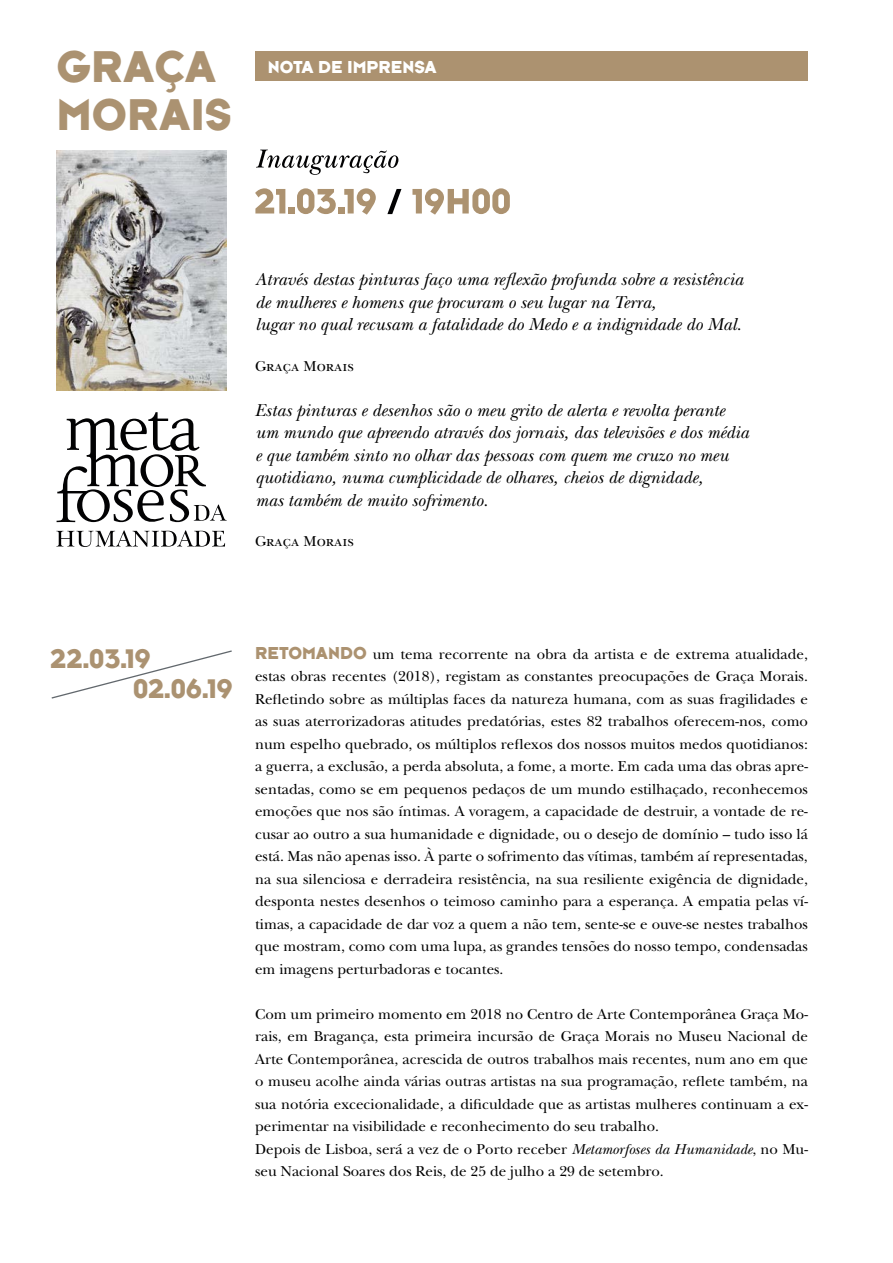
<style>
.page{position:relative;width:893px;height:1263px;background:#fff}
.page>*{position:absolute;margin:0;border:0;box-sizing:border-box;transform-origin:0 0}
.t1{font:46.2px/47.8px "Typeface Six";color:#ab9271}
.t2{font:28.05px/30.3px "Typeface Six";color:#ab9271}
.t3{font:italic 18px/22.5px "New Baskerville";color:#000}
.t4{font:18px "Typeface Six";color:#fff}
.t5{font:15px/22.5px "New Baskerville";color:#000;text-align:justify}
.t6{font:15px "New Baskerville SC";color:#000}
.s1{font-family:"Typeface Six";font-size:18px;color:#ac9270}
.s2{font-style:italic}
</style>
<div class="page">
<img style="left:57px;top:150px;width:170px;height:240px">
<svg style="left:51px;top:650px;width:181px;height:49px"></svg>
<svg style="left:56px;top:412px;width:171px;height:135px"></svg>
<svg style="left:256px;top:150px;width:142px;height:25px"></svg>
<svg style="left:255px;top:188px;width:30px;height:25px"></svg>
<div style="left:288px;top:207px;width:7px;height:6px;background:#ac9270"></div>
<svg style="left:297px;top:188px;width:79px;height:27px"></svg>
<svg style="left:387px;top:189px;width:14px;height:25px"></svg>
<svg style="left:412px;top:188px;width:98px;height:27px"></svg>
<div style="left:255px;top:51px;width:553px;height:29px;background:#ac9270"></div>
<h1 class="t1" style="left:57px;top:43px;width:177px">GRAÇA<br>MORAIS</h1>
<p class="t4" style="left:268px;top:56px;width:170px">NOTA DE IMPRENSA</p>
<p class="t3" style="left:255px;top:268px;width:489px">Através destas pinturas faço uma reflexão profunda sobre a resistência de mulheres e homens que procuram o seu lugar na Terra,<br>lugar no qual recusam a fatalidade do Medo e a indignidade do Mal.</p>
<p class="t6" style="left:255px;top:357px;width:101px">Graça Morais</p>
<p class="t3" style="left:255px;top:399px;width:495px">Estas pinturas e desenhos são o meu grito de alerta e revolta perante um mundo que apreendo através dos jornais, das televisões e dos média e que também sinto no olhar das pessoas com quem me cruzo no meu quotidiano, numa cumplicidade de olhares, cheios de dignidade,<br>mas também de muito sofrimento.</p>
<p class="t6" style="left:255px;top:533px;width:101px">Graça Morais</p>
<h2 class="t2" style="left:133px;top:643px;width:101px;text-indent:-83px">22.03.19<br>02.06.19</h2>
<p class="t5" style="left:255px;top:643px;width:554px"><span class="s1">RETOMANDO</span> um tema recorrente na obra da artista e de extrema atualidade, estas obras recentes (2018), registam as constantes preocupações de Graça Morais.<br>Refletindo sobre as múltiplas faces da natureza humana, com as suas fragilidades e as suas aterrorizadoras atitudes predatórias, estes 82 trabalhos oferecem-nos, como num espelho quebrado, os múltiplos reflexos dos nossos muitos medos quotidianos: a guerra, a exclusão, a perda absoluta, a fome, a morte. Em cada uma das obras apre&shy;sentadas, como se em pequenos pedaços de um mundo estilhaçado, reconhecemos emoções que nos são íntimas. A voragem, a capacidade de destruir, a vontade de re&shy;cusar ao outro a sua humanidade e dignidade, ou o desejo de domínio – tudo isso lá está. Mas não apenas isso. À parte o sofrimento das vítimas, também aí representadas, na sua silenciosa e derradeira resistência, na sua resiliente exigência de dignidade, desponta nestes desenhos o teimoso caminho para a esperança. A empatia pelas ví&shy;timas, a capacidade de dar voz a quem a não tem, sente-se e ouve-se nestes trabalhos que mostram, como com uma lupa, as grandes tensões do nosso tempo, condensadas em imagens perturbadoras e tocantes.</p>
<p class="t5" style="left:255px;top:1003px;width:554px;text-align:left">Com um primeiro momento em 2018 no Centro de Arte Contemporânea Graça Mo&shy;rais, em Bragança, esta primeira incursão de Graça Morais no Museu Nacional de Arte Contemporânea, acrescida de outros trabalhos mais recentes, num ano em que o museu acolhe ainda várias outras artistas na sua programação, reflete também, na sua notória excecionalidade, a dificuldade que as artistas mulheres continuam a ex&shy;perimentar na visibilidade e reconhecimento do seu trabalho.<br>Depois de Lisboa, será a vez de o Porto receber <span class="s2">Metamorfoses da Humanidade</span>, no Mu&shy;seu Nacional Soares dos Reis, de 25 de julho a 29 de setembro.</p>
</div>
